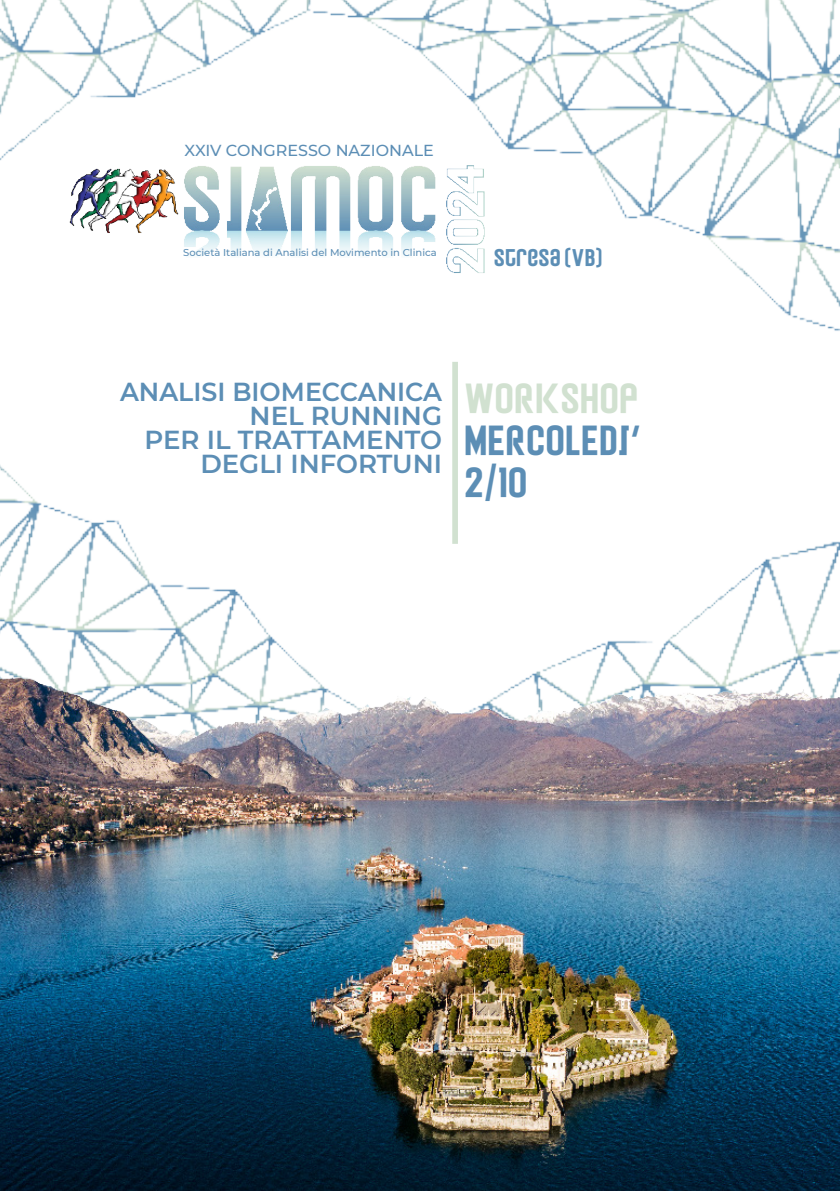
<style>
.page{position:relative;width:840px;height:1191px;background:#fff}
.page>*{position:absolute;margin:0;border:0;box-sizing:border-box;transform-origin:0 0}
.t1{font:700 42px "Peyton Display";color:#5c8eb5}
.t2{font:700 42px "Peyton Display";color:#d1e1d0}
.t3{font:600 26px/24px "Montserrat";color:#5c8eb5;text-align:right}
.t4{font:700 24.2px "Peyton Display";color:#5c8eb5}
.t5{font:500 16px "Montserrat";color:#5c8eb5}
.t6{font:500 10px "Montserrat";color:#5c8eb5}
</style>
<div class="page">
<img style="left:0;top:0;width:839px;height:331px">
<img style="left:0;top:378px;width:839px;height:283px">
<img style="left:0;top:661px;width:839px;height:530px">
<img style="left:165px;top:160px;width:337px;height:142px">
<img style="left:45px;top:167px;width:135px;height:71px">
<div style="left:452px;top:362px;width:5px;height:182px;background:#d1e1d0"></div>
<p class="t5" style="left:184px;top:139px;width:251px">XXIV CONGRESSO NAZIONALE</p>
<p class="t6" style="left:183px;top:245px;width:255px">Società Italiana di Analisi del Movimento in Clinica</p>
<p class="t4" style="left:493px;top:245px;width:110px">STRESA (VB)</p>
<p class="t3" style="left:120px;top:379px;width:323px">ANALISI BIOMECCANICA<br>NEL RUNNING</p>
<p class="t3" style="left:144px;top:427px;width:299px">PER IL TRATTAMENTO<br>DEGLI INFORTUNI</p>
<p class="t2" style="left:464px;top:378px;width:176px">WORKSHOP</p>
<p class="t1" style="left:464px;top:420px;width:178px">MERCOLEDI’</p>
<p class="t1" style="left:464px;top:462px;width:65px">2/10</p>
</div>
